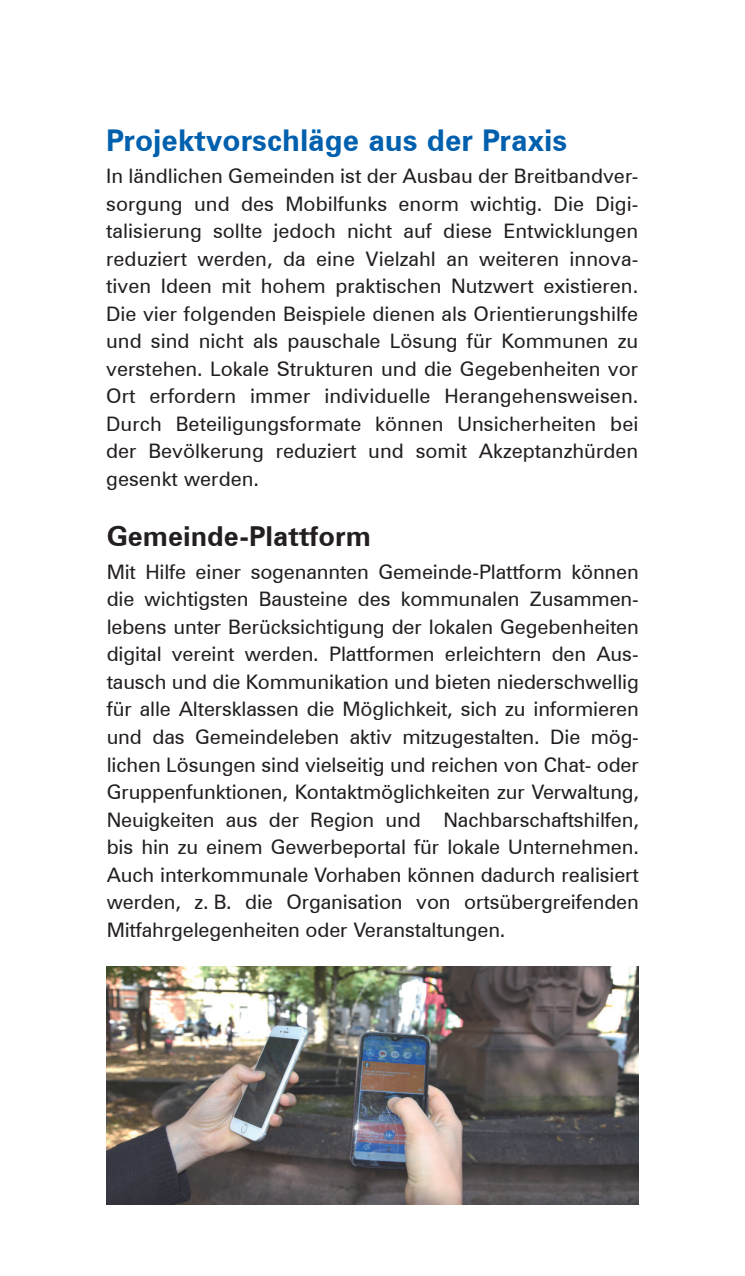
<style>
.page{position:relative;width:745px;height:1276px;background:#fff}
.page>*{position:absolute;margin:0;border:0;box-sizing:border-box;transform-origin:0 0}
.t1{font:700 30px "Zurich BT";color:#0160ae}
.t2{font:700 27.5px "Zurich BT";color:#231f20}
.t3{font:20px/27.5px "Zurich BT";letter-spacing:-.01em;color:#231f20;text-align:justify}
</style>
<div class="page">
<img style="left:107px;top:966px;width:531px;height:239px">
<h1 class="t1" style="left:106px;top:122px;width:462px">Projektvorschläge aus der Praxis</h1>
<p class="t3" style="left:106px;top:162px;width:533px">In ländlichen Gemeinden ist der Ausbau der Breitbandver&shy;sorgung und des Mobilfunks enorm wichtig. Die Digi&shy;talisierung sollte jedoch nicht auf diese Entwicklungen reduziert werden, da eine Vielzahl an weiteren innova&shy;tiven Ideen mit hohem praktischen Nutzwert existieren.<br>Die vier folgenden Beispiele dienen als Orientierungshilfe und sind nicht als pauschale Lösung für Kommunen zu verstehen. Lokale Strukturen und die Gegebenheiten vor Ort erfordern immer individuelle Herangehensweisen.<br>Durch Beteiligungsformate können Unsicherheiten bei der Bevölkerung reduziert und somit Akzeptanzhürden gesenkt werden.</p>
<h2 class="t2" style="left:107px;top:520px;width:265px">Gemeinde-Plattform</h2>
<p class="t3" style="left:107px;top:558px;width:533px">Mit Hilfe einer sogenannten Gemeinde-Plattform können die wichtigsten Bausteine des kommunalen Zusammen&shy;lebens unter Berücksichtigung der lokalen Gegebenheiten digital vereint werden. Plattformen erleichtern den Aus&shy;tausch und die Kommunikation und bieten niederschwellig für alle Altersklassen die Möglichkeit, sich zu informieren und das Gemeindeleben aktiv mitzugestalten.</p>
<p class="t3" style="left:107px;top:723px;width:533px;text-indent:443px">Die mög&shy;lichen Lösungen sind vielseitig und reichen von Chat- oder Gruppenfunktionen, Kontaktmöglichkeiten zur Verwaltung, Neuigkeiten aus der Region und Nachbarschaftshilfen, bis hin zu einem Gewerbeportal für lokale Unternehmen.<br>Auch interkommunale Vorhaben können dadurch realisiert werden, z. B. die Organisation von ortsübergreifenden Mitfahrgelegenheiten oder Veranstaltungen.</p>
</div>
